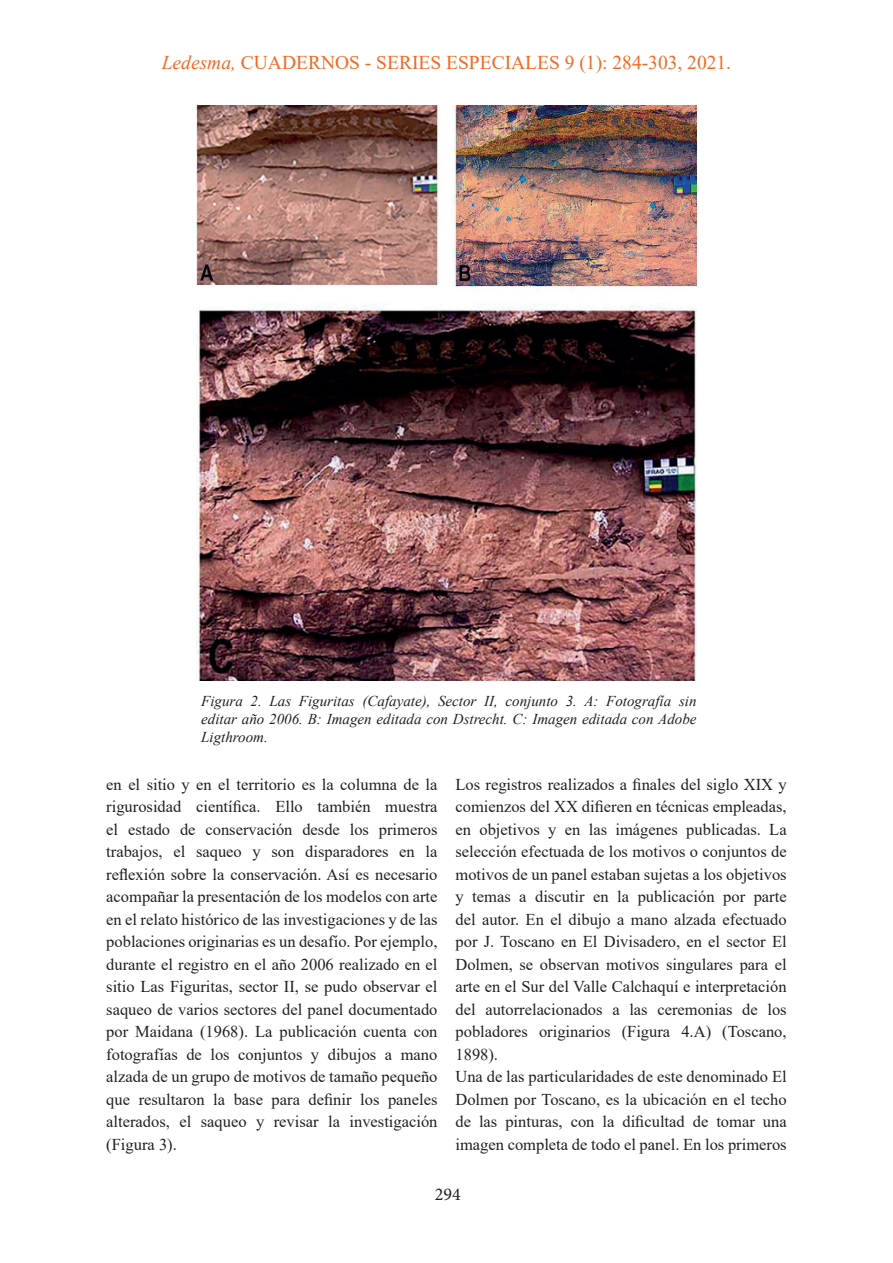
<style>
.page{position:relative;width:893px;height:1263px;background:#fff}
.page>*{position:absolute;margin:0;border:0;box-sizing:border-box;transform-origin:0 0}
.t1{font:19.5px "Times New Roman";color:#f36821}
.t2{font:18px "Minion Pro";color:#231f20}
.t3{font:16.5px/22.5px "Times New Roman";color:#231f20;text-align:justify}
.t4{font:italic 15px/18px "Times New Roman";color:#231f20;text-align:justify}
.s1{font-style:italic}
</style>
<div class="page">
<img style="left:196px;top:105px;width:500px;height:575px">
<p class="t1" style="left:162px;top:49px;width:571px"><span class="s1">Ledesma,</span> CUADERNOS - SERIES ESPECIALES 9 (1): 284-303, 2021.</p>
<p class="t4" style="left:201px;top:691px;width:497px">Figura 2. Las Figuritas (Cafayate), Sector II, conjunto 3. A: Fotografía sin editar año 2006. B: Imagen editada con Dstrecht. C: Imagen editada con Adobe Ligthroom.</p>
<p class="t3" style="left:106px;top:772px;width:333px">en el sitio y en el territorio es la columna de la rigurosidad científica. Ello también muestra el estado de conservación desde los primeros trabajos, el saqueo y son disparadores en la reflexión sobre la conservación. Así es necesario acompañar la presentación de los modelos con arte en el relato histórico de las investigaciones y de las poblaciones originarias es un desafío. Por ejemplo, durante el registro en el año 2006 realizado en el sitio Las Figuritas, sector II, se pudo observar el saqueo de varios sectores del panel documentado por Maidana (1968). La publicación cuenta con fotografías de los conjuntos y dibujos a mano alzada de un grupo de motivos de tamaño pequeño que resultaron la base para definir los paneles alterados, el saqueo y revisar la investigación (Figura 3).</p>
<p class="t3" style="left:455px;top:772px;width:333px;text-align:left">Los registros realizados a finales del siglo XIX y comienzos del XX difieren en técnicas empleadas, en objetivos y en las imágenes publicadas. La selección efectuada de los motivos o conjuntos de motivos de un panel estaban sujetas a los objetivos y temas a discutir en la publicación por parte del autor. En el dibujo a mano alzada efectuado por J. Toscano en El Divisadero, en el sector El Dolmen, se observan motivos singulares para el arte en el Sur del Valle Calchaquí e interpretación del autorrelacionados a las ceremonias de los pobladores originarios (Figura 4.A) (Toscano, 1898).<br>Una de las particularidades de este denominado El Dolmen por Toscano, es la ubicación en el techo de las pinturas, con la dificultad de tomar una imagen completa de todo el panel. En los primeros</p>
<p class="t2" style="left:435px;top:1182px;width:27px">294</p>
</div>
